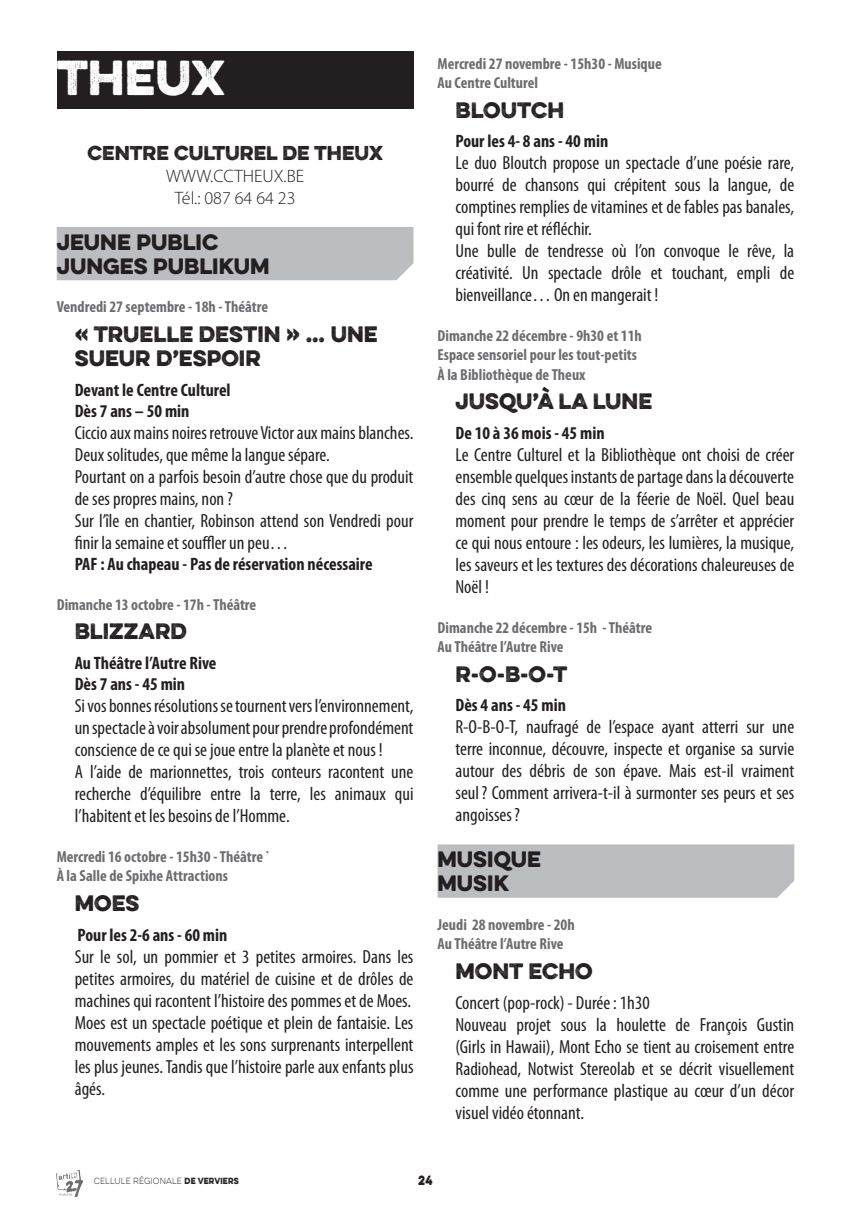
<style>
.page{position:relative;width:851px;height:1219px;background:#fff}
.page>*{position:absolute;margin:0;border:0;box-sizing:border-box;transform-origin:0 0}
.Ville{font:700 44px "Eveleth";color:#fff}
.Titre_activité{font:700 20px/24px "Eveleth";color:#231f20}
.cadre_activite{font:20px/24px "Eveleth Clean";color:#231f20}
.Texte{font:condensed 19px/22px "Myriad Pro";color:#231f20;text-align:justify}
.info_apres_titre{font:700 condensed 18px "Myriad Pro";color:#231f20}
.Cadre-T2{font:300 18px "Myriad Pro";color:#231f20}
.Cadre-_T1{font:700 18px "Eveleth";color:#231f20}
.Infos_Prat{font:700 condensed 16px "Myriad Pro";color:#6c6d70}
.t1{font:12px "Eveleth Clean";color:#231f20;scale:.9 1}
.t2{font:100 8px "Eveleth Clean";letter-spacing:.015em;color:#231f20;scale:.9 1}
.s1{font-family:"Eveleth";font-weight:700}
</style>
<div class="page">
<img style="left:57px;top:1171px;width:25px;height:25px">
<div style="left:437px;top:844px;width:357px;height:54px;background:#bcbdc0"></div>
<div style="left:57px;top:51px;width:356px;height:58px;background:#231f20"></div>
<div style="left:57px;top:227px;width:356px;height:53px;background:#bcbdc0"></div>
<p class="Ville" style="left:57px;top:44px;width:170px">THEUX</p>
<p class="Cadre-_T1" style="left:87px;top:139px;width:297px">CENTRE CULTUREL DE THEUX</p>
<p class="Cadre-T2" style="left:166px;top:165px;width:140px">WWW.CCTHEUX.BE</p>
<p class="Cadre-T2" style="left:175px;top:187px;width:122px">Tél.: 087 64 64 23</p>
<p class="cadre_activite" style="left:57px;top:229px;width:214px">JEUNE PUBLIC<br>JUNGES PUBLIKUM</p>
<p class="Infos_Prat" style="left:57px;top:297px;width:213px">Vendredi 27 septembre - 18h - Théâtre</p>
<p class="Titre_activité" style="left:75px;top:322px;width:304px">« TRUELLE DESTIN » ... UNE<br>SUEUR D’ESPOIR</p>
<p class="info_apres_titre" style="left:75px;top:378px;width:157px">Devant le Centre Culturel</p>
<p class="info_apres_titre" style="left:75px;top:399px;width:116px">Dès 7 ans – 50 min</p>
<p class="Texte" style="left:75px;top:421px;width:340px">Ciccio aux mains noires retrouve Victor aux mains blanches.<br>Deux solitudes, que même la langue sépare.</p>
<p class="Texte" style="left:75px;top:465px;width:340px">Pourtant on a parfois besoin d’autre chose que du produit de ses propres mains, non ?</p>
<p class="Texte" style="left:75px;top:509px;width:340px">Sur l’île en chantier, Robinson attend son Vendredi pour finir la semaine et souffler un peu…</p>
<p class="info_apres_titre" style="left:75px;top:552px;width:299px">PAF : Au chapeau - Pas de réservation nécessaire</p>
<p class="Infos_Prat" style="left:57px;top:594px;width:201px">Dimanche 13 octobre - 17h - Théâtre</p>
<p class="Titre_activité" style="left:75px;top:619px;width:113px">BLIZZARD</p>
<p class="info_apres_titre" style="left:75px;top:652px;width:143px">Au Théâtre l’Autre Rive</p>
<p class="info_apres_titre" style="left:75px;top:673px;width:112px">Dès 7 ans - 45 min</p>
<p class="Texte" style="left:75px;top:694px;width:340px">Si vos bonnes résolutions se tournent vers l’environnement, un spectacle à voir absolument pour prendre profondément conscience de ce qui se joue entre la planète et nous !</p>
<p class="Texte" style="left:75px;top:760px;width:340px">A l’aide de marionnettes, trois conteurs racontent une recherche d’équilibre entre la terre, les animaux qui l’habitent et les besoins de l’Homme.</p>
<p class="Infos_Prat" style="left:57px;top:847px;width:215px">Mercredi 16 octobre - 15h30 - Théâtre `</p>
<p class="Infos_Prat" style="left:57px;top:866px;width:173px">À la Salle de Spixhe Attractions</p>
<p class="Titre_activité" style="left:75px;top:891px;width:66px">MOES</p>
<p class="info_apres_titre" style="left:78px;top:923px;width:151px">Pour les 2-6 ans - 60 min</p>
<p class="Texte" style="left:75px;top:945px;width:340px">Sur le sol, un pommier et 3 petites armoires. Dans les petites armoires, du matériel de cuisine et de drôles de machines qui racontent l’histoire des pommes et de Moes.</p>
<p class="Texte" style="left:75px;top:1011px;width:340px">Moes est un spectacle poétique et plein de fantaisie. Les mouvements amples et les sons surprenants interpellent les plus jeunes. Tandis que l’histoire parle aux enfants plus âgés.</p>
<p class="Infos_Prat" style="left:437px;top:53px;width:226px">Mercredi 27 novembre - 15h30 - Musique</p>
<p class="Infos_Prat" style="left:437px;top:73px;width:102px">Au Centre Culturel</p>
<p class="Titre_activité" style="left:455px;top:97px;width:110px">BLOUTCH</p>
<p class="info_apres_titre" style="left:455px;top:130px;width:154px">Pour les 4- 8 ans - 40 min</p>
<p class="Texte" style="left:455px;top:152px;width:340px">Le duo Bloutch propose un spectacle d’une poésie rare, bourré de chansons qui crépitent sous la langue, de comptines remplies de vitamines et de fables pas banales, qui font rire et réfléchir.</p>
<p class="Texte" style="left:455px;top:240px;width:340px">Une bulle de tendresse où l’on convoque le rêve, la créativité. Un spectacle drôle et touchant, empli de bienveillance… On en mangerait !</p>
<p class="Infos_Prat" style="left:437px;top:326px;width:206px">Dimanche 22 décembre - 9h30 et 11h</p>
<p class="Infos_Prat" style="left:437px;top:345px;width:201px">Espace sensoriel pour les tout-petits</p>
<p class="Infos_Prat" style="left:437px;top:364px;width:149px">À la Bibliothèque de Theux</p>
<p class="Titre_activité" style="left:455px;top:389px;width:198px">JUSQU’À LA LUNE</p>
<p class="info_apres_titre" style="left:455px;top:422px;width:151px">De 10 à 36 mois - 45 min</p>
<p class="Texte" style="left:455px;top:443px;width:340px">Le Centre Culturel et la Bibliothèque ont choisi de créer ensemble quelques instants de partage dans la découverte des cinq sens au cœur de la féerie de Noël. Quel beau moment pour prendre le temps de s’arrêter et apprécier ce qui nous entoure : les odeurs, les lumières, la musique, les saveurs et les textures des décorations chaleureuses de Noël !</p>
<p class="Infos_Prat" style="left:437px;top:618px;width:216px">Dimanche 22 décembre - 15h - Théâtre</p>
<p class="Infos_Prat" style="left:437px;top:637px;width:127px">Au Théâtre l’Autre Rive</p>
<p class="Titre_activité" style="left:455px;top:661px;width:113px">R-O-B-O-T</p>
<p class="info_apres_titre" style="left:455px;top:694px;width:112px">Dès 4 ans - 45 min</p>
<p class="Texte" style="left:455px;top:716px;width:340px">R-O-B-O-T, naufragé de l’espace ayant atterri sur une terre inconnue, découvre, inspecte et organise sa survie autour des débris de son épave. Mais est-il vraiment seul? Comment arrivera-t-il à surmonter ses peurs et ses angoisses?</p>
<p class="cadre_activite" style="left:437px;top:847px;width:105px">MUSIQUE<br>MUSIK</p>
<p class="Infos_Prat" style="left:437px;top:914px;width:139px">Jeudi 28 novembre - 20h</p>
<p class="Infos_Prat" style="left:437px;top:934px;width:127px">Au Théâtre l’Autre Rive</p>
<p class="Titre_activité" style="left:455px;top:958px;width:139px">MONT ECHO</p>
<p class="Texte" style="left:455px;top:992px;width:196px">Concert (pop-rock) - Durée : 1h30</p>
<p class="Texte" style="left:455px;top:1014px;width:340px">Nouveau projet sous la houlette de François Gustin (Girls in Hawaii), Mont Echo se tient au croisement entre Radiohead, Notwist Stereolab et se décrit visuellement comme une performance plastique au cœur d’un décor visuel vidéo étonnant.</p>
<p class="t2" style="left:94px;top:1175px;width:162px">CELLULE RÉGIONALE <span class="s1">DE VERVIERS</span></p>
<p class="t1" style="left:418px;top:1171px;width:17px">24</p>
</div>
